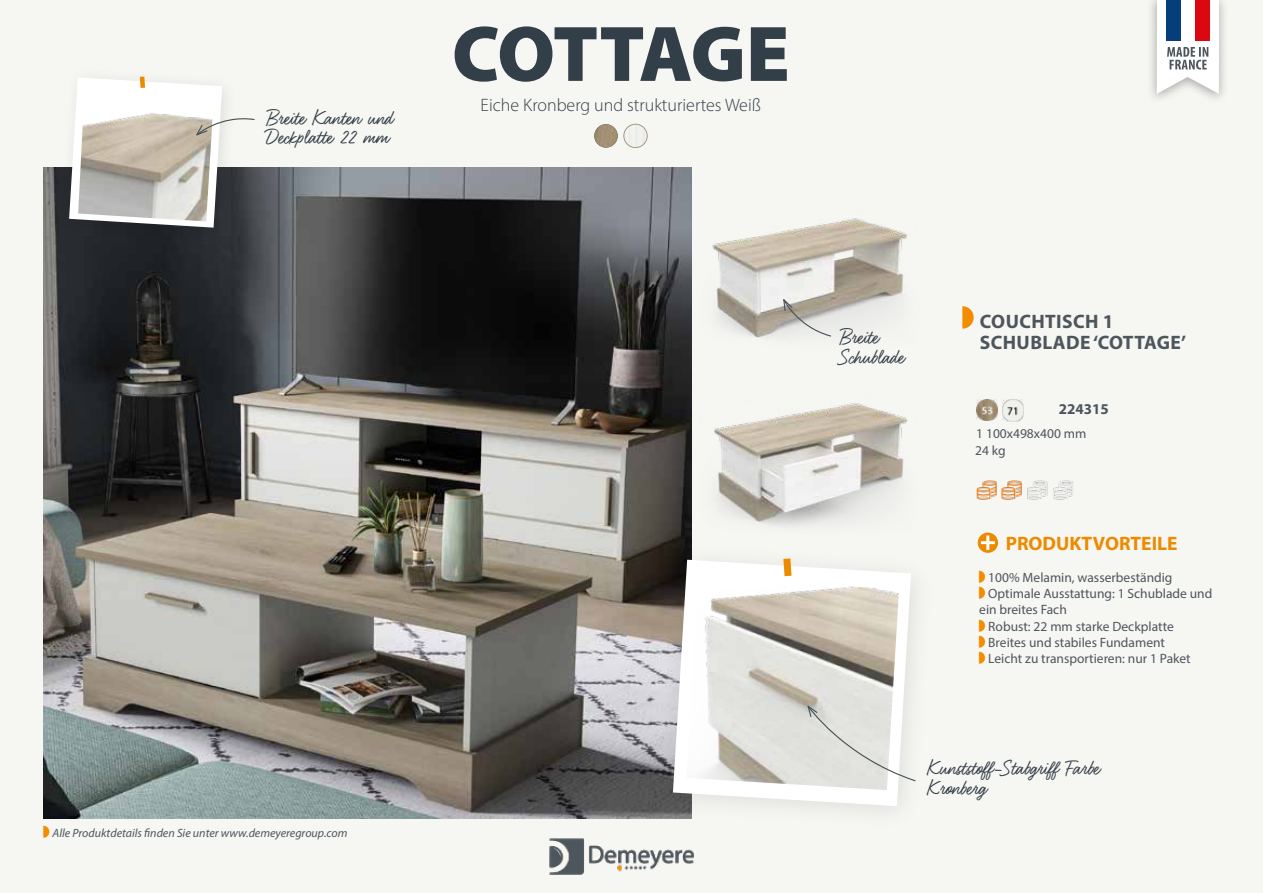
<style>
.page{position:relative;width:1263px;height:893px;background:#f6f6f3}
.page>*{position:absolute;margin:0;border:0;box-sizing:border-box;transform-origin:0 0}
.t1{font:900 79.5px "Myriad Pro";letter-spacing:-.03em;color:#333f48}
.t2{font:22.5px/19.4px "Felt That W01";color:#333f48}
.t3{font:700 19.5px/21px "Myriad Pro";letter-spacing:.02em;color:#4c565c}
.t4{font:700 19.5px "Myriad Pro";color:#ed8b00}
.t5{font:300 18px "Myriad Pro";color:#333f48}
.t6{font:700 15px "Myriad Pro";color:#4c565c}
.t7{font:13.5px/16.2px "Myriad Pro";color:#4c565c}
.t8{font:italic 12px "Myriad Pro";color:#4c565c}
.s1{color:#f28c00}
</style>
<div class="page">
<img style="left:44px;top:168px;width:648px;height:651px">
<img style="left:712px;top:218px;width:195px;height:120px">
<img style="left:714px;top:403px;width:194px;height:123px">
<img style="left:594px;top:124px;width:24px;height:24px;border-radius:12px">
<img style="left:549px;top:838px;width:145px;height:37px">
<div style="left:654px;top:541px;width:283px;height:290px;background:#000;opacity:.1"></div>
<svg style="left:673px;top:560px;width:238px;height:246px;fill:#fff"></svg>
<svg style="left:783px;top:558px;width:8px;height:18px"></svg>
<svg style="left:1157px;top:0;width:62px;height:94px"></svg>
<div style="left:1166px;top:0;width:14px;height:41px;background:#053e7b"></div>
<div style="left:1180px;top:0;width:15px;height:41px;background:#fff"></div>
<div style="left:1195px;top:0;width:15px;height:41px;background:#db0812"></div>
<img style="left:686px;top:577px;width:213px;height:213px">
<svg style="left:962px;top:306px;width:12px;height:23px"></svg>
<img style="left:976px;top:399px;width:21px;height:21px">
<img style="left:976px;top:480px;width:97px;height:20px">
<img style="left:1002px;top:400px;width:21px;height:21px">
<div style="left:57px;top:66px;width:182px;height:178px;background:#000;opacity:.1"></div>
<svg style="left:69px;top:77px;width:186px;height:151px"></svg>
<svg style="left:806px;top:704px;width:110px;height:78px"></svg>
<svg style="left:782px;top:297px;width:50px;height:40px"></svg>
<div style="left:978px;top:533px;width:20px;height:20px;background:#ed8b00;border-radius:50%"></div>
<svg style="left:981px;top:535px;width:14px;height:15px"></svg>
<img style="left:624px;top:124px;width:23px;height:24px;border-radius:12px">
<div style="left:624px;top:124px;width:23px;height:24px;border:1px solid #a89d8b;border-radius:50%"></div>
<h2 class="t2" style="left:265px;top:108px;width:128px">Breite Kanten und<br>Deckplatte 22 mm</h2>
<h1 class="t1" style="left:452px;top:1px;width:339px">COTTAGE</h1>
<h3 class="t5" style="left:481px;top:94px;width:282px">Eiche Kronberg und strukturiertes Weiß</h3>
<p class="t8" style="left:44px;top:825px;width:305px"><span class="s1">●</span> Alle Produktdetails finden Sie unter www.demeyeregroup.com</p>
<h2 class="t2" style="left:839px;top:328px;width:66px">Breite<br>Schublade</h2>
<h3 class="t3" style="left:980px;top:310px;width:208px">COUCHTISCH 1<br>SCHUBLADE ‘COTTAGE’</h3>
<p class="t6" style="left:1059px;top:399px;width:51px">224315</p>
<p class="t7" style="left:975px;top:425px;width:113px">1 100x498x400 mm<br>24 kg</p>
<h3 class="t4" style="left:1006px;top:530px;width:173px">PRODUKTVORTEILE</h3>
<p class="t7" style="left:979px;top:569px;width:195px"><span class="s1">●</span> 100% Melamin, wasserbeständig</p>
<p class="t7" style="left:979px;top:585px;width:235px"><span class="s1">●</span> Optimale Ausstattung: 1 Schublade und ein breites Fach</p>
<p class="t7" style="left:979px;top:618px;width:196px"><span class="s1">●</span> Robust: 22 mm starke Deckplatte</p>
<p class="t7" style="left:979px;top:634px;width:187px"><span class="s1">●</span> Breites und stabiles Fundament</p>
<p class="t7" style="left:979px;top:650px;width:213px"><span class="s1">●</span> Leicht zu transportieren: nur 1 Paket</p>
<h2 class="t2" style="left:926px;top:759px;width:174px">Kunststoff-Stabgriff Farbe<br>Kronberg</h2>
</div>
